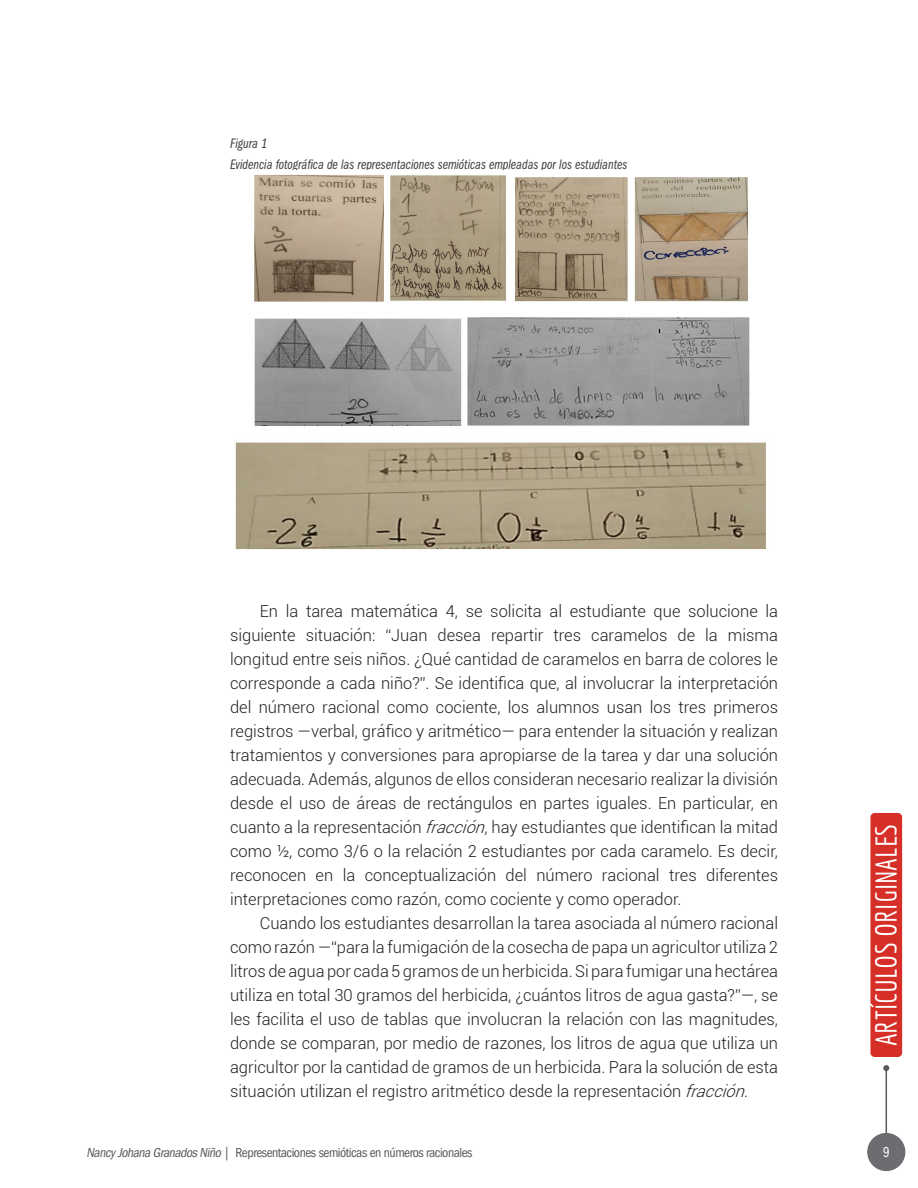
<style>
.page{position:relative;width:918px;height:1188px;background:#fff}
.page>*{position:absolute;margin:0;border:0;box-sizing:border-box;transform-origin:0 0}
.t1{font:29.55px "Economica Std";color:#fff}
._2b_texto_corrido{font:300 16.5px/24px "Roboto";color:#231f20;text-align:justify}
.t2{font:15px "ITC Franklin Gothic Std Bk Cp";color:#fff}
.nombre_figura_-_tabl{font:14.25px "ITC Franklin Gothic Std Bk Cp It";color:#3e3e3f}
.t3{font:condensed 13.5px "ITC Franklin Gothic Std";letter-spacing:-.035em;color:#57585a}
.s1{font-style:italic}
</style>
<div class="page">
<div style="left:867px;top:1133px;width:38px;height:38px;background:#6c6d70;border-radius:50%"></div>
<hr style="left:886px;top:1068px;width:1px;height:65px;background:#57585a">
<svg style="left:883px;top:1065px;width:6px;height:6px"></svg>
<div style="left:870px;top:813px;width:32px;height:244px;background:#d62f27;border-radius:4px"></div>
<img style="left:235px;top:174px;width:531px;height:376px">
<p class="nombre_figura_-_tabl" style="left:230px;top:135px;width:39px">Figura 1</p>
<p class="nombre_figura_-_tabl" style="left:230px;top:156px;width:399px">Evidencia fotográfica de las representaciones semióticas empleadas por los estudiantes</p>
<p class="_2b_texto_corrido" style="left:230px;top:599px;width:550px;text-indent:30px">En la tarea matemática 4, se solicita al estudiante que solucione la siguiente situación: “Juan desea repartir tres caramelos de la misma longitud entre seis niños. ¿Qué cantidad de caramelos en barra de colores le corresponde a cada niño?”. Se identifica que, al involucrar la interpretación del número racional como cociente, los alumnos usan los tres primeros registros ―verbal, gráfico y aritmético― para entender la situación y realizan tratamientos y conversiones para apropiarse de la tarea y dar una solución adecuada. Además, algunos de ellos consideran necesario realizar la división desde el uso de áreas de rectángulos en partes iguales. En particular, en cuanto a la representación <span class="s1">fracción</span>, hay estudiantes que identifican la mitad como ½, como 3/6 o la relación 2 estudiantes por cada caramelo. Es decir, reconocen en la conceptualización del número racional tres diferentes interpretaciones como razón, como cociente y como operador.</p>
<p class="_2b_texto_corrido" style="left:230px;top:911px;width:550px;text-indent:30px">Cuando los estudiantes desarrollan la tarea asociada al número racional como razón ―“para la fumigación de la cosecha de papa un agricultor utiliza 2 litros de agua por cada 5 gramos de un herbicida. Si para fumigar una hectárea utiliza en total 30 gramos del herbicida, ¿cuántos litros de agua gasta?”―, se les facilita el uso de tablas que involucran la relación con las magnitudes, donde se comparan, por medio de razones, los litros de agua que utiliza un agricultor por la cantidad de gramos de un herbicida. Para la solución de esta situación utilizan el registro aritmético desde la representación <span class="s1">fracción</span>.</p>
<h1 class="t1" style="left:869px;top:1046px;width:224px;rotate:-90deg">ARTÍCULOS ORIGINALES</h1>
<p class="t3" style="left:87px;top:1145px;width:388px"><span class="s1">NancyJohanaGranadosNiño</span>| Representaciones semióticas en números racionales</p>
<p class="t2" style="left:883px;top:1144px;width:8px">9</p>
</div>
